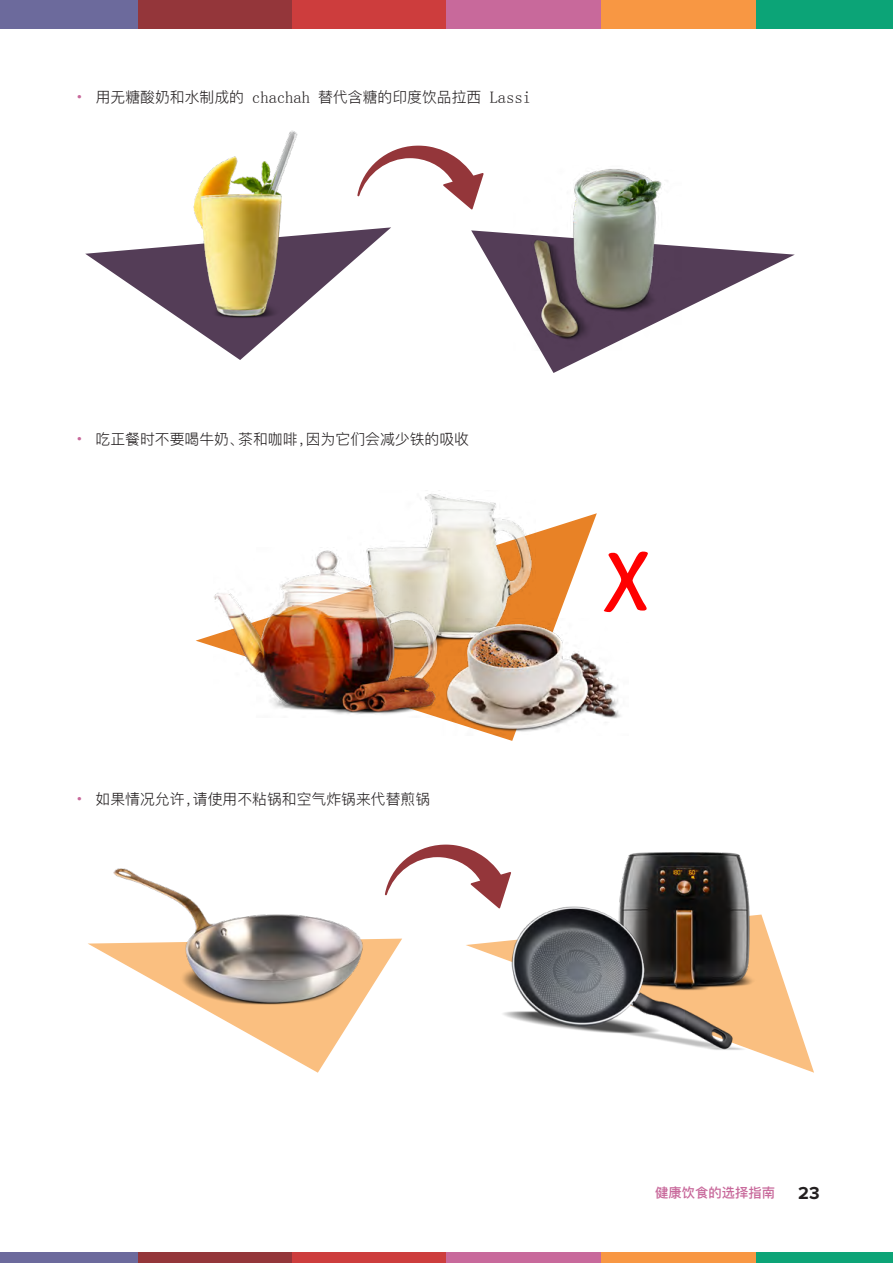
<style>
.page{position:relative;width:893px;height:1263px;background:#fff}
.page>*{position:absolute;margin:0;border:0;box-sizing:border-box;transform-origin:0 0}
.t1{font:700 18px "Proxima Nova";color:#231f20}
.t2{font:300 16.5px "SF Pro Ping Fang SC";color:#231f20}
.t3{font:500 15px "SF Pro Ping Fang SC";color:#c8699b}
.s1{font-family:"Century";font-weight:400;color:#c8699b}
.s2{font-family:"Sim Sun";font-weight:400}
</style>
<div class="page">
<svg style="left:85px;top:227px;width:306px;height:133px"></svg>
<svg style="left:471px;top:230px;width:324px;height:143px"></svg>
<img style="left:188px;top:131px;width:114px;height:193px">
<img style="left:514px;top:169px;width:167px;height:182px">
<svg style="left:88px;top:938px;width:314px;height:135px"></svg>
<img style="left:113px;top:868px;width:256px;height:140px">
<svg style="left:466px;top:937px;width:348px;height:136px"></svg>
<img style="left:619px;top:852px;width:150px;height:141px">
<img style="left:493px;top:903px;width:259px;height:151px">
<svg style="left:196px;top:513px;width:401px;height:228px"></svg>
<img style="left:348px;top:494px;width:188px;height:125px">
<img style="left:213px;top:547px;width:235px;height:170px">
<img style="left:437px;top:619px;width:184px;height:116px">
<svg style="left:604px;top:552px;width:44px;height:60px"></svg>
<svg style="left:357px;top:146px;width:127px;height:63px"></svg>
<svg style="left:385px;top:844px;width:126px;height:64px"></svg>
<div style="left:755px;top:1252px;width:138px;height:11px;background:#0ca477"></div>
<div style="left:601px;top:1252px;width:154px;height:11px;background:#f89743"></div>
<div style="left:446px;top:1252px;width:155px;height:11px;background:#c8699b"></div>
<div style="left:291px;top:1252px;width:155px;height:11px;background:#cd3d3d"></div>
<div style="left:137px;top:1252px;width:154px;height:11px;background:#94363a"></div>
<div style="left:0;top:1252px;width:138px;height:11px;background:#6c6a9c"></div>
<div style="left:755px;top:0;width:138px;height:29px;background:#0ca477"></div>
<div style="left:601px;top:0;width:154px;height:29px;background:#f89743"></div>
<div style="left:446px;top:0;width:155px;height:29px;background:#c8699b"></div>
<div style="left:291px;top:0;width:155px;height:29px;background:#cd3d3d"></div>
<div style="left:137px;top:0;width:154px;height:29px;background:#94363a"></div>
<div style="left:0;top:0;width:138px;height:29px;background:#6c6a9c"></div>
<p class="t2" style="left:74px;top:89px;width:458px"><span class="s1">•</span> 用无糖酸奶和水制成的 <span class="s2">chachah</span> 替代含糖的印度饮品拉西 <span class="s2">Lassi</span></p>
<p class="t2" style="left:74px;top:431px;width:396px"><span class="s1">•</span> 吃正餐时不要喝牛奶、茶和咖啡，因为它们会减少铁的吸收</p>
<p class="t2" style="left:74px;top:791px;width:357px"><span class="s1">•</span> 如果情况允许，请使用不粘锅和空气炸锅来代替煎锅</p>
<p class="t3" style="left:655px;top:1185px;width:121px">健康饮食的选择指南</p>
<p class="t1" style="left:798px;top:1183px;width:23px">23</p>
</div>
